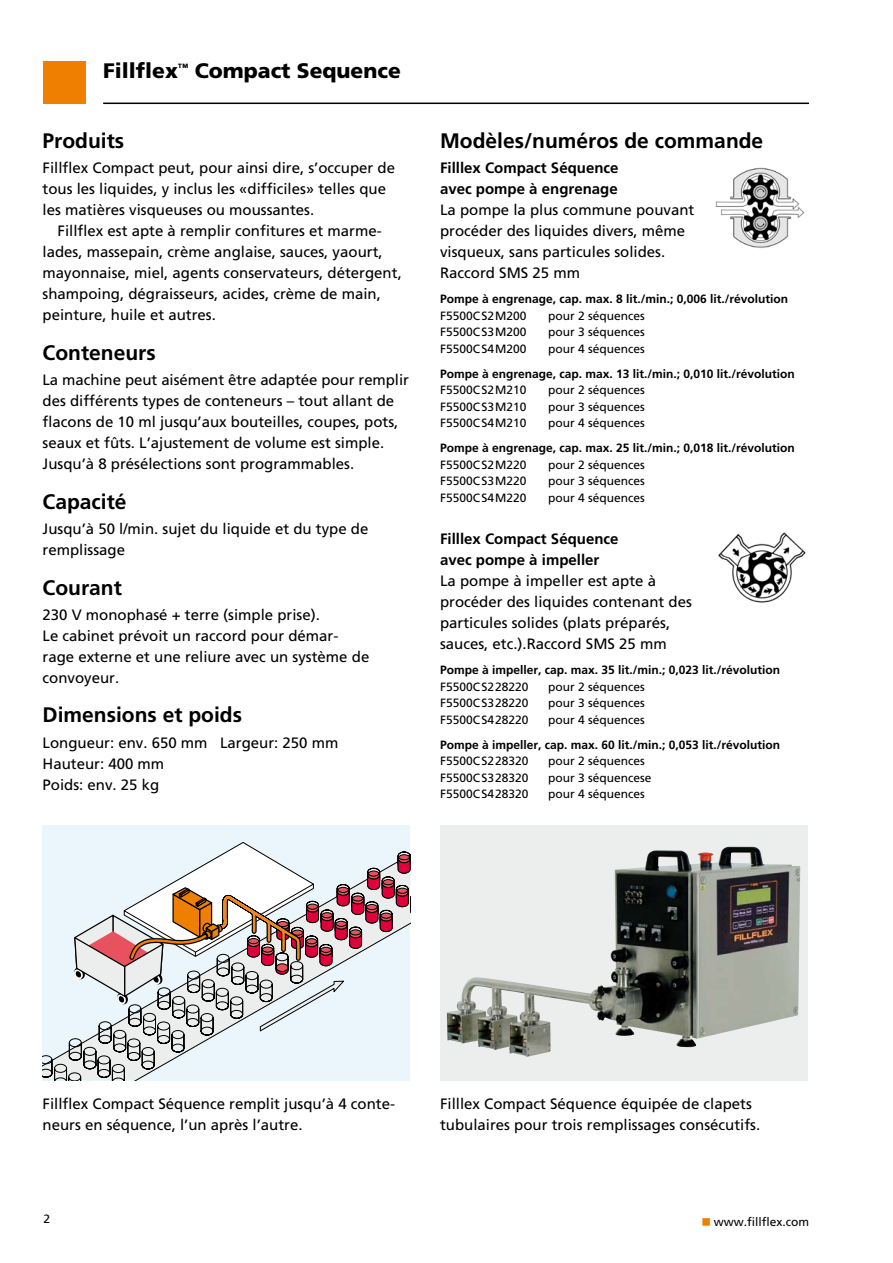
<style>
.page{position:relative;width:893px;height:1263px;background:#fff}
.page>*{position:absolute;margin:0;border:0;box-sizing:border-box;transform-origin:0 0}
.t1{font:700 21px "Frutiger";color:#000}
.t2{font:900 21px "Frutiger";color:#000}
.t3{font:15px/21px "Frutiger";color:#000}
.t4{font:700 15px/21px "Frutiger";color:#000}
.t5{font:12px "Frutiger";color:#000}
.t6{font:700 12px "Frutiger";color:#000}
.s1{font-family:"Universal Newswith Comm Pi";font-size:15px;color:#ee7f00}
</style>
<div class="page">
<div style="left:44px;top:62px;width:42px;height:42px;background:#ee7f00"></div>
<hr style="left:103px;top:103px;width:706px;height:1px;background:#000">
<div style="left:43px;top:825px;width:367px;height:255px;background:#eaf6fc"></div>
<svg style="left:170px;top:842px;width:241px;height:82px"></svg>
<svg style="left:43px;top:884px;width:367px;height:196px"></svg>
<svg style="left:440px;top:825px;width:368px;height:255px;background:#c7c8c6"></svg>
<img style="left:609px;top:847px;width:118px;height:139px">
<img style="left:715px;top:167px;width:90px;height:81px">
<img style="left:718px;top:532px;width:88px;height:71px">
<h1 class="t2" style="left:103px;top:58px;width:299px">Fillflex<sup>™</sup> Compact Sequence</h1>
<h1 class="t1" style="left:43px;top:129px;width:83px">Produits</h1>
<p class="t3" style="left:43px;top:158px;width:354px">Fillflex Compact peut, pour ainsi dire, s’occuper de tous les liquides, y inclus les «difficiles» telles que les matières visqueuses ou moussantes.</p>
<p class="t3" style="left:43px;top:221px;width:361px;text-indent:15px">Fillflex est apte à remplir confitures et marme&shy;lades, massepain, crème anglaise, sauces, yaourt, mayonnaise, miel, agents conservateurs, détergent, shampoing, dégraisseurs, acides, crème de main, peinture, huile et autres.</p>
<h1 class="t1" style="left:43px;top:340px;width:115px">Conteneurs</h1>
<p class="t3" style="left:43px;top:369px;width:368px">La machine peut aisément être adaptée pour remplir des différents types de conteneurs – tout allant de flacons de 10 ml jusqu’aux bouteilles, coupes, pots, seaux et fûts. L’ajustement de volume est simple.<br>Jusqu’à 8 présélections sont programmables.</p>
<h1 class="t1" style="left:43px;top:489px;width:86px">Capacité</h1>
<p class="t3" style="left:43px;top:518px;width:327px">Jusqu’à 50 l/min. sujet du liquide et du type de remplissage</p>
<h1 class="t1" style="left:43px;top:575px;width:81px">Courant</h1>
<p class="t3" style="left:43px;top:604px;width:328px">230 V monophasé + terre (simple prise).<br>Le cabinet prévoit un raccord pour démar&shy;rage externe et une reliure avec un système de convoyeur.</p>
<h1 class="t1" style="left:43px;top:703px;width:201px">Dimensions et poids</h1>
<p class="t3" style="left:43px;top:732px;width:297px">Longueur: env. 650 mm Largeur: 250 mm<br>Hauteur: 400 mm<br>Poids: env. 25 kg</p>
<h1 class="t1" style="left:440px;top:129px;width:325px">Modèles/numéros de commande</h1>
<p class="t4" style="left:440px;top:158px;width:180px">Filllex Compact Séquence avec pompe à engrenage</p>
<p class="t3" style="left:440px;top:200px;width:256px">La pompe la plus commune pouvant procéder des liquides divers, même visqueux, sans particules solides.<br>Raccord SMS 25 mm</p>
<p class="t6" style="left:440px;top:292px;width:350px">Pompe à engrenage, cap. max. 8 lit./min.; 0,006 lit./révolution</p>
<p class="t5" style="left:440px;top:309px;width:88px">F5500CS2M200</p>
<p class="t5" style="left:548px;top:309px;width:98px">pour 2 séquences</p>
<p class="t5" style="left:440px;top:325px;width:88px">F5500CS3M200</p>
<p class="t5" style="left:548px;top:325px;width:98px">pour 3 séquences</p>
<p class="t5" style="left:440px;top:342px;width:88px">F5500CS4M200</p>
<p class="t5" style="left:548px;top:342px;width:98px">pour 4 séquences</p>
<p class="t6" style="left:440px;top:367px;width:356px">Pompe à engrenage, cap. max. 13 lit./min.; 0,010 lit./révolution</p>
<p class="t5" style="left:440px;top:383px;width:88px">F5500CS2M210</p>
<p class="t5" style="left:548px;top:383px;width:98px">pour 2 séquences</p>
<p class="t5" style="left:440px;top:400px;width:88px">F5500CS3M210</p>
<p class="t5" style="left:548px;top:400px;width:98px">pour 3 séquences</p>
<p class="t5" style="left:440px;top:416px;width:88px">F5500CS4M210</p>
<p class="t5" style="left:548px;top:416px;width:98px">pour 4 séquences</p>
<p class="t6" style="left:440px;top:441px;width:356px">Pompe à engrenage, cap. max. 25 lit./min.; 0,018 lit./révolution</p>
<p class="t5" style="left:440px;top:458px;width:88px">F5500CS2M220</p>
<p class="t5" style="left:548px;top:458px;width:98px">pour 2 séquences</p>
<p class="t5" style="left:440px;top:474px;width:88px">F5500CS3M220</p>
<p class="t5" style="left:548px;top:474px;width:98px">pour 3 séquences</p>
<p class="t5" style="left:440px;top:491px;width:88px">F5500CS4M220</p>
<p class="t5" style="left:548px;top:491px;width:98px">pour 4 séquences</p>
<p class="t4" style="left:440px;top:528px;width:180px">Filllex Compact Séquence avec pompe à impeller</p>
<p class="t3" style="left:440px;top:570px;width:253px">La pompe à impeller est apte à procéder des liquides contenant des particules solides (plats préparés, sauces, etc.).Raccord SMS 25 mm</p>
<p class="t6" style="left:440px;top:663px;width:342px">Pompe à impeller, cap. max. 35 lit./min.; 0,023 lit./révolution</p>
<p class="t5" style="left:440px;top:679px;width:90px">F5500CS228220</p>
<p class="t5" style="left:548px;top:679px;width:98px">pour 2 séquences</p>
<p class="t5" style="left:440px;top:696px;width:90px">F5500CS328220</p>
<p class="t5" style="left:548px;top:696px;width:98px">pour 3 séquences</p>
<p class="t5" style="left:440px;top:712px;width:90px">F5500CS428220</p>
<p class="t5" style="left:548px;top:712px;width:98px">pour 4 séquences</p>
<p class="t6" style="left:440px;top:737px;width:342px">Pompe à impeller, cap. max. 60 lit./min.; 0,053 lit./révolution</p>
<p class="t5" style="left:440px;top:754px;width:90px">F5500CS228320</p>
<p class="t5" style="left:548px;top:754px;width:98px">pour 2 séquences</p>
<p class="t5" style="left:440px;top:770px;width:90px">F5500CS328320</p>
<p class="t5" style="left:548px;top:770px;width:105px">pour 3 séquencese</p>
<p class="t5" style="left:440px;top:787px;width:90px">F5500CS428320</p>
<p class="t5" style="left:548px;top:787px;width:98px">pour 4 séquences</p>
<p class="t3" style="left:43px;top:1093px;width:354px">Fillflex Compact Séquence remplit jusqu’à 4 conte&shy;neurs en séquence, l’un après l’autre.</p>
<p class="t3" style="left:440px;top:1093px;width:322px">Filllex Compact Séquence équipée de clapets tubulaires pour trois remplissages consécutifs.</p>
<p class="t5" style="left:44px;top:1212px;width:8px">2</p>
<p class="t5" style="left:702px;top:1214px;width:109px"><span class="s1">n</span> www.fillflex.com</p>
</div>
